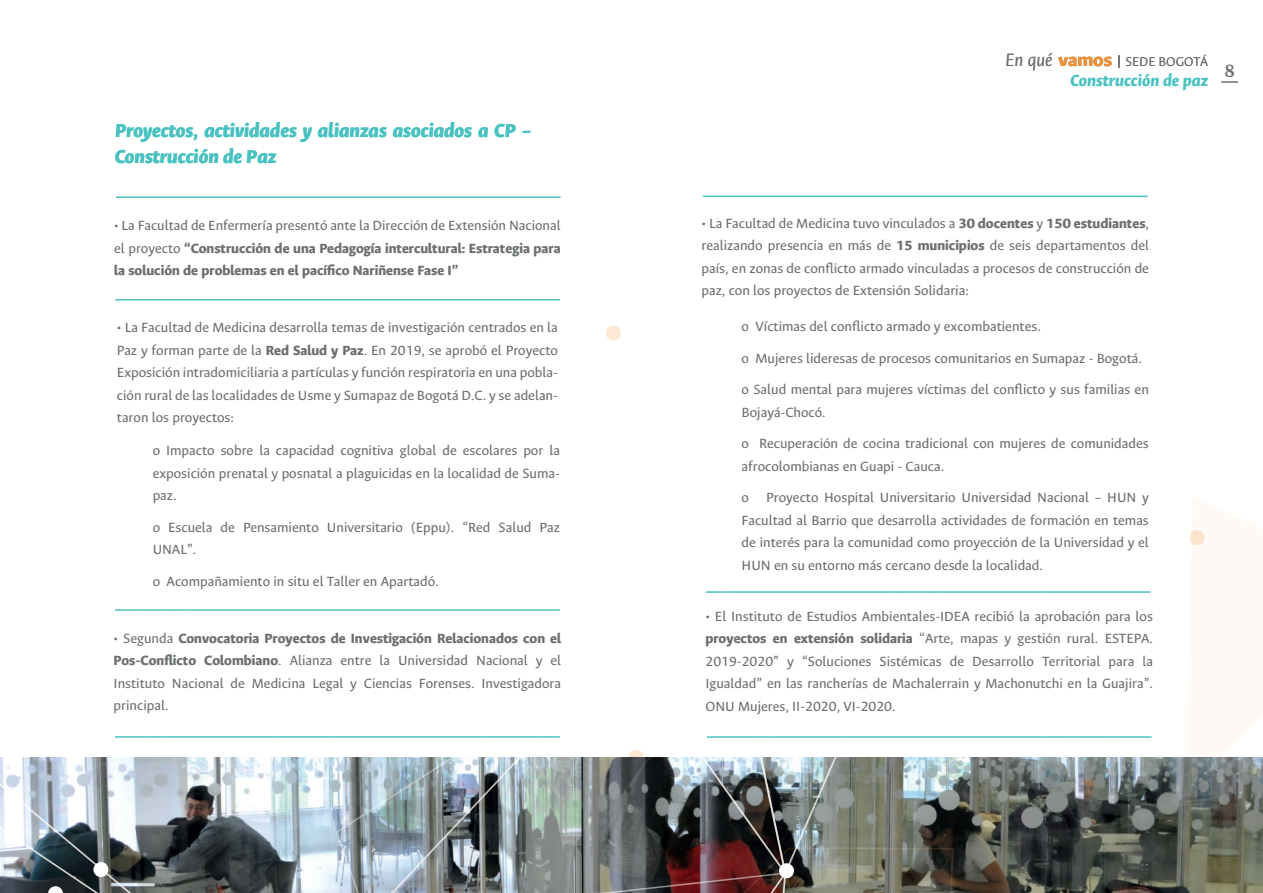
<style>
.page{position:relative;width:1263px;height:893px;background:#fff}
.page>*{position:absolute;margin:0;border:0;box-sizing:border-box;transform-origin:0 0}
.t1{font:italic 800 21px/26.4px "Ancizar Sans";color:#4bc2c2}
.t2{font:italic 800 18px "Ancizar Sans";color:#4bc2c2}
.t3{font:700 16.5px "Merriweather";color:#6c6d70}
.t4{font:15px/22.5px "Ancizar Sans";color:#6b6f70;text-align:justify}
.t5{font:800 15px/22.5px "Ancizar Sans";color:#6b6f70;text-align:justify}
.t6{font:300 14.25px "Ancizar Sans";color:#6b6f70}
.s1{font-weight:400}
.s2{font-weight:800}
.s3{font-style:italic;font-size:19.95px}
.s4{font-weight:800;font-size:19.95px}
</style>
<div class="page">
<hr style="left:703px;top:196px;width:445px;height:1px;background:#4bc2c2">
<hr style="left:115px;top:736px;width:445px;height:2px;background:#4bc2c2">
<hr style="left:115px;top:299px;width:445px;height:1px;background:#4bc2c2">
<hr style="left:116px;top:196px;width:445px;height:2px;background:#4bc2c2">
<svg style="left:923px;top:591px;width:99px;height:147px"></svg>
<svg style="left:948px;top:55px;width:200px;height:143px"></svg>
<div style="left:606px;top:326px;width:15px;height:15px;background:#fde8d4;border-radius:50%"></div>
<svg style="left:1022px;top:530px;width:183px;height:208px"></svg>
<img style="left:192px;top:757px;width:1071px;height:136px">
<svg style="left:134px;top:609px;width:243px;height:129px"></svg>
<svg style="left:377px;top:609px;width:183px;height:2px"></svg>
<svg style="left:0;top:757px;width:192px;height:136px"></svg>
<svg style="left:364px;top:646px;width:196px;height:92px"></svg>
<svg style="left:786px;top:736px;width:113px;height:2px"></svg>
<svg style="left:628px;top:591px;width:158px;height:166px"></svg>
<svg style="left:115px;top:299px;width:51px;height:322px"></svg>
<svg style="left:702px;top:195px;width:148px;height:3px"></svg>
<svg style="left:722px;top:591px;width:203px;height:31px"></svg>
<img style="left:258px;top:757px;width:695px;height:136px">
<svg style="left:1221px;top:81px;width:17px;height:2px"></svg>
<h1 class="t1" style="left:115px;top:117px;width:418px">Proyectos, actividades y alianzas asociados a CP –<br>Construcción de Paz</h1>
<p class="t5" style="left:114px;top:214px;width:448px"><span class="s1">• La Facultad de Enfermería presentó ante la Dirección de Extensión Nacional el proyecto</span> “Construcción de una Pedagogía intercultural: Estrategia para la solución de problemas en el pacífico Nariñense Fase I”</p>
<p class="t4" style="left:117px;top:317px;width:443px">• La Facultad de Medicina desarrolla temas de investigación centrados en la Paz y forman parte de la <span class="s2">Red Salud y Paz</span>. En 2019, se aprobó el Proyecto Exposición intradomiciliaria a partículas y función respiratoria en una pobla&shy;ción rural de las localidades de Usme y Sumapaz de Bogotá D.C. y se adelan&shy;taron los proyectos:</p>
<p class="t4" style="left:153px;top:439px;width:409px">o Impacto sobre la capacidad cognitiva global de escolares por la exposición prenatal y posnatal a plaguicidas en la localidad de Suma&shy;paz.</p>
<p class="t4" style="left:153px;top:516px;width:409px">o Escuela de Pensamiento Universitario (Eppu). “Red Salud Paz<br>UNAL”.</p>
<p class="t4" style="left:153px;top:570px;width:288px">o Acompañamiento in situ el Taller en Apartadó.</p>
<p class="t4" style="left:114px;top:627px;width:449px">• Segunda <span class="s2">Convocatoria Proyectos de Investigación Relacionados con el Pos-Conflicto Colombiano</span>. Alianza entre la Universidad Nacional y el Instituto Nacional de Medicina Legal y Ciencias Forenses. Investigadora principal.</p>
<p class="t6" style="left:1005px;top:54px;width:204px"><span class="s3">En qué</span> <span class="s4">vamos</span> SEDE BOGOTÁ</p>
<p class="t2" style="left:1070px;top:70px;width:139px">Construcción de paz</p>
<p class="t3" style="left:1224px;top:60px;width:12px">8</p>
<p class="t4" style="left:701px;top:212px;width:449px">• La Facultad de Medicina tuvo vinculados a <span class="s2">30 docentes</span> y <span class="s2">150 estudiantes</span>, realizando presencia en más de <span class="s2">15 municipios</span> de seis departamentos del país, en zonas de conflicto armado vinculadas a procesos de construcción de paz, con los proyectos de Extensión Solidaria:</p>
<p class="t4" style="left:742px;top:311px;width:409px;line-height:31.5px;text-align:left">o Víctimas del conflicto armado y excombatientes.<br>o Mujeres lideresas de procesos comunitarios en Sumapaz - Bogotá. o Salud mental para mujeres víctimas del conflicto y sus familias en</p>
<p class="t4" style="left:742px;top:396px;width:409px;line-height:31.5px">Bojayá-Chocó.<br>o Recuperación de cocina tradicional con mujeres de comunidades</p>
<p class="t4" style="left:742px;top:450px;width:409px;line-height:31.5px">afrocolombianas en Guapi - Cauca.<br>o Proyecto Hospital Universitario Universidad Nacional – HUN y</p>
<p class="t4" style="left:742px;top:509px;width:409px">Facultad al Barrio que desarrolla actividades de formación en temas de interés para la comunidad como proyección de la Universidad y el HUN en su entorno más cercano desde la localidad.</p>
<p class="t4" style="left:705px;top:605px;width:449px">• El Instituto de Estudios Ambientales-IDEA recibió la aprobación para los <span class="s2">proyectos en extensión solidaria</span> “Arte, mapas y gestión rural. ESTEPA.<br>2019-2020” y “Soluciones Sistémicas de Desarrollo Territorial para la Igualdad” en las rancherías de Machalerrain y Machonutchi en la Guajira”.<br>ONU Mujeres, II-2020, VI-2020.</p>
</div>
